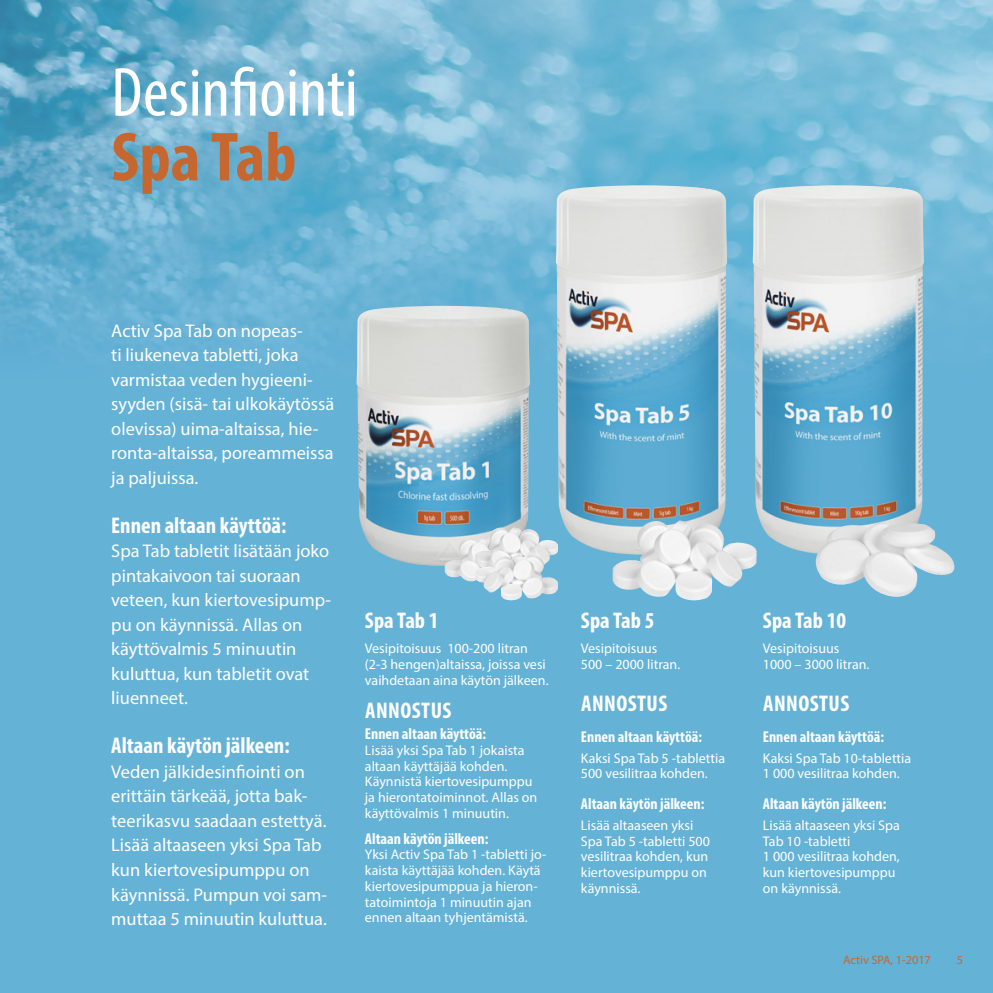
<style>
.page{position:relative;width:993px;height:993px;background:#fff}
.page>*{position:absolute;margin:0;border:0;box-sizing:border-box;transform-origin:0 0}
.t1{font:condensed 70px "Myriad Pro";color:#fff}
.t2{font:700 condensed 70px "Myriad Pro";color:#c66730}
.t3{font:700 condensed 22.75px "Myriad Pro";color:#fff}
.t4{font:700 condensed 22.75px "Myriad Pro";letter-spacing:.02em;color:#fff}
.t5{font:18.38px/24.5px "Myriad Pro";color:#fff}
.t6{font:700 condensed 15.75px "Myriad Pro";color:#fff}
.t7{font:14px/15.8px "Myriad Pro";color:#fff}
.t8{font:12.25px "Myriad Pro";color:#c66730}
</style>
<div class="page">
<div style="left:0;top:0;width:992px;height:992px;background:#65b2d7"></div>
<img style="left:0;top:0;width:992px;height:601px">
<img style="left:555px;top:185px;width:172px;height:371px">
<img style="left:356px;top:306px;width:173px;height:259px">
<img style="left:752px;top:185px;width:171px;height:371px">
<img style="left:815px;top:522px;width:139px;height:74px">
<img style="left:612px;top:520px;width:144px;height:80px">
<img style="left:444px;top:537px;width:31px;height:46px">
<img style="left:475px;top:527px;width:83px;height:27px">
<img style="left:475px;top:554px;width:83px;height:46px">
<p class="t1" style="left:111px;top:50px;width:248px">Desinfiointi</p>
<p class="t2" style="left:111px;top:113px;width:187px">Spa Tab</p>
<p class="t5" style="left:111px;top:318px;width:224px">Activ Spa Tab on nopeas-<br>ti liukeneva tabletti, joka varmistaa veden hygieeni&shy;syyden (sisä- tai ulkokäytössä olevissa) uima-altaissa, hie&shy;ronta-altaissa, poreammeissa ja paljuissa.</p>
<p class="t3" style="left:111px;top:510px;width:176px">Ennen altaan käyttöä:</p>
<p class="t5" style="left:111px;top:538px;width:221px">Spa Tab tabletit lisätään joko pintakaivoon tai suoraan veteen, kun kiertovesipump&shy;pu on käynnissä. Allas on käyttövalmis 5 minuutin kuluttua, kun tabletit ovat liuenneet.</p>
<p class="t3" style="left:111px;top:731px;width:180px">Altaan käytön jälkeen:</p>
<p class="t5" style="left:111px;top:759px;width:217px">Veden jälkidesinfiointi on erittäin tärkeää, jotta bak&shy;teerikasvu saadaan estettyä.<br>Lisää altaaseen yksi Spa Tab kun kiertovesipumppu on käynnissä. Pumpun voi sam&shy;muttaa 5 minuutin kuluttua.</p>
<p class="t3" style="left:365px;top:605px;width:75px">Spa Tab 1</p>
<p class="t7" style="left:365px;top:640px;width:185px">Vesipitoisuus 100-200 litran (2-3 hengen)altaissa, joissa vesi vaihdetaan aina käytön jälkeen.</p>
<p class="t4" style="left:365px;top:696px;width:88px">ANNOSTUS</p>
<p class="t6" style="left:365px;top:723px;width:123px">Ennen altaan käyttöä:</p>
<p class="t7" style="left:365px;top:741px;width:174px">Lisää yksi Spa Tab 1 jokaista altaan käyttäjää kohden.<br>Käynnistä kiertovesipumppu ja hierontatoiminnot. Allas on käyttövalmis 1 minuutin.</p>
<p class="t6" style="left:365px;top:828px;width:125px">Altaan käytön jälkeen:</p>
<p class="t7" style="left:365px;top:846px;width:183px">Yksi Activ Spa Tab 1 -tabletti jo&shy;kaista käyttäjää kohden. Käytä kiertovesipumppua ja hieron&shy;tatoimintoja 1 minuutin ajan ennen altaan tyhjentämistä.</p>
<p class="t3" style="left:580px;top:605px;width:75px">Spa Tab 5</p>
<p class="t7" style="left:580px;top:640px;width:101px">Vesipitoisuus<br>500 – 2000 litran.</p>
<p class="t4" style="left:581px;top:689px;width:88px">ANNOSTUS</p>
<p class="t6" style="left:580px;top:726px;width:123px">Ennen altaan käyttöä:</p>
<p class="t7" style="left:580px;top:749px;width:146px">Kaksi Spa Tab 5 -tablettia<br>500 vesilitraa kohden.</p>
<p class="t6" style="left:580px;top:793px;width:125px">Altaan käytön jälkeen:</p>
<p class="t7" style="left:580px;top:816px;width:130px">Lisää altaaseen yksi<br>Spa Tab 5 -tabletti 500 vesilitraa kohden, kun kiertovesipumppu on käynnissä.</p>
<p class="t3" style="left:762px;top:605px;width:85px">Spa Tab 10</p>
<p class="t7" style="left:762px;top:640px;width:108px">Vesipitoisuus<br>1000 – 3000 litran.</p>
<p class="t4" style="left:762px;top:689px;width:88px">ANNOSTUS</p>
<p class="t6" style="left:762px;top:726px;width:123px">Ennen altaan käyttöä:</p>
<p class="t7" style="left:762px;top:749px;width:150px">Kaksi Spa Tab 10-tablettia<br>1 000 vesilitraa kohden.</p>
<p class="t6" style="left:762px;top:793px;width:125px">Altaan käytön jälkeen:</p>
<p class="t7" style="left:762px;top:816px;width:138px">Lisää altaaseen yksi Spa<br>Tab 10 -tabletti<br>1 000 vesilitraa kohden, kun kiertovesipumppu on käynnissä.</p>
<p class="t8" style="left:842px;top:951px;width:89px">Activ SPA, 1-2017</p>
<p class="t8" style="left:956px;top:951px;width:8px">5</p>
</div>
